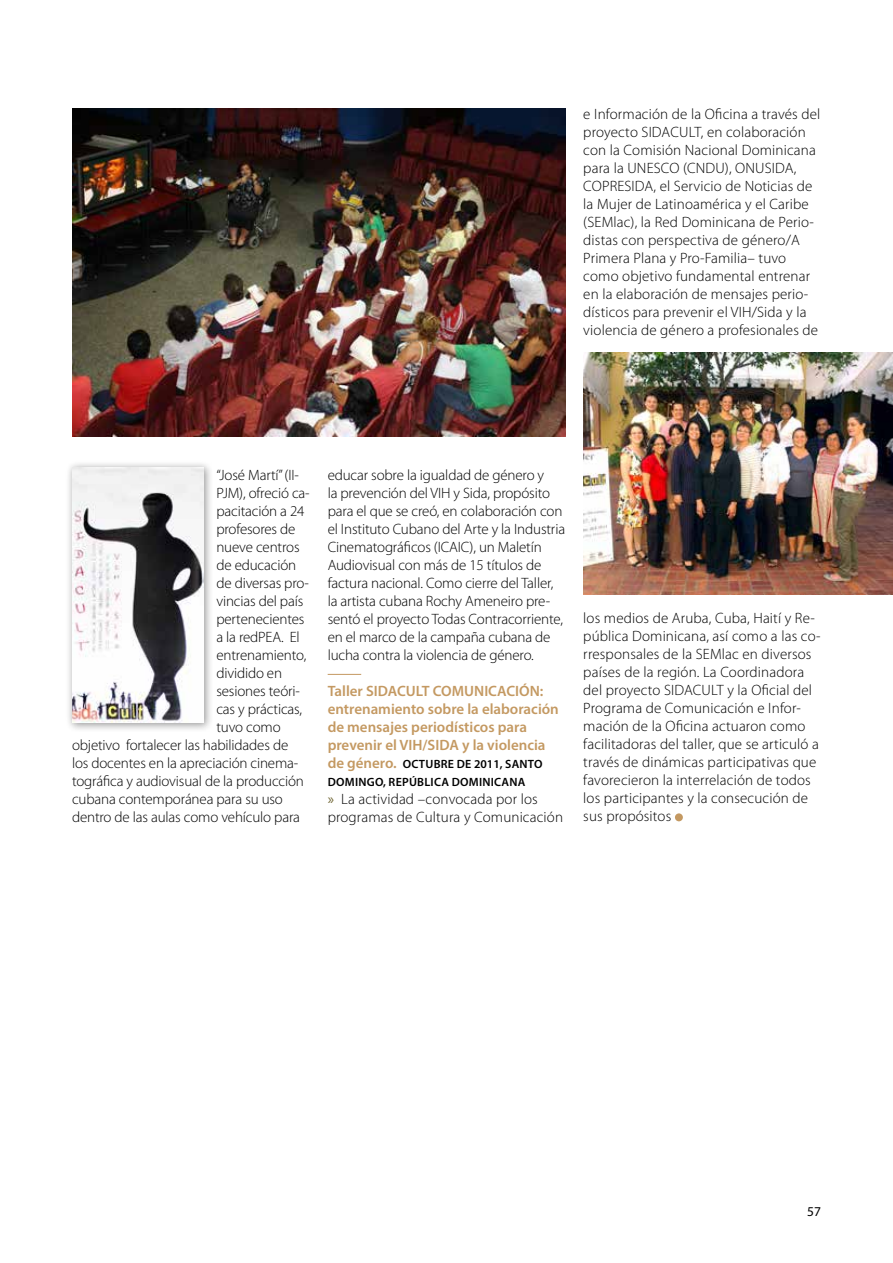
<style>
.page{position:relative;width:893px;height:1263px;background:#fff}
.page>*{position:absolute;margin:0;border:0;box-sizing:border-box;transform-origin:0 0}
.t1{font:300 15px/18px "Myriad Pro";letter-spacing:.005em;color:#000}
.t2{font:600 15px/18px "Myriad Pro";color:#c49962}
.t3{font:13.5px "Myriad Pro";color:#000}
.t4{font:600 12px/18px "Myriad Pro";letter-spacing:.02em;color:#000}
.s1{font-size:15px;color:#c49962}
.s2{font-weight:400;color:#6e6431}
</style>
<div class="page">
<img style="left:73px;top:108px;width:492px;height:328px">
<img style="left:583px;top:352px;width:310px;height:242px">
<div style="left:675px;top:813px;width:8px;height:8px;background:#c49962;border-radius:50%"></div>
<hr style="left:328px;top:674px;width:33px;height:1px;background:#c49962">
<div style="left:65px;top:460px;width:148px;height:273px;background:#000;opacity:.4"></div>
<img style="left:72px;top:467px;width:132px;height:256px">
<p class="t1" style="left:583px;top:105px;width:239px">e Información de la Oficina a través del proyecto SIDACULT, en colaboración con la Comisión Nacional Dominicana para la UNESCO (CNDU), ONUSIDA, COPRESIDA, el Servicio de Noticias de la Mujer de Latinoamérica y el Caribe (SEMlac), la Red Dominicana de Perio&shy;distas con perspectiva de género/A Primera Plana y Pro-Familia– tuvo como objetivo fundamental entrenar en la elaboración de mensajes perio&shy;dísticos para prevenir el VIH/Sida y la violencia de género a profesionales de</p>
<p class="t1" style="left:216px;top:466px;width:84px">“José Martí” (II-</p>
<p class="t1" style="left:216px;top:484px;width:95px">PJM), ofreció ca-</p>
<p class="t1" style="left:216px;top:502px;width:90px">pacitación a 24</p>
<p class="t1" style="left:216px;top:520px;width:81px">profesores de</p>
<p class="t1" style="left:216px;top:538px;width:85px">nueve centros</p>
<p class="t1" style="left:216px;top:556px;width:81px">de educación</p>
<p class="t1" style="left:216px;top:574px;width:94px">de diversas pro-</p>
<p class="t1" style="left:216px;top:592px;width:88px">vincias del país</p>
<p class="t1" style="left:216px;top:610px;width:90px">pertenecientes</p>
<p class="t1" style="left:216px;top:628px;width:85px">a la redPEA. El</p>
<p class="t1" style="left:216px;top:646px;width:91px">entrenamiento,</p>
<p class="t1" style="left:216px;top:664px;width:67px">dividido en</p>
<p class="t1" style="left:216px;top:682px;width:85px">sesiones teóri-</p>
<p class="t1" style="left:216px;top:700px;width:87px">cas y prácticas,</p>
<p class="t1" style="left:216px;top:718px;width:66px">tuvo como</p>
<p class="t1" style="left:72px;top:736px;width:218px">objetivo fortalecer las habilidades de</p>
<p class="t1" style="left:72px;top:754px;width:228px">los docentes en la apreciación cinema-</p>
<p class="t1" style="left:72px;top:772px;width:233px">tográfica y audiovisual de la producción</p>
<p class="t1" style="left:72px;top:790px;width:212px">cubana contemporánea para su uso</p>
<p class="t1" style="left:72px;top:808px;width:230px">dentro de las aulas como vehículo para</p>
<p class="t1" style="left:328px;top:466px;width:239px">educar sobre la igualdad de género y<br>la prevención del VIH y Sida, propósito para el que se creó, en colaboración con el Instituto Cubano del Arte y la Industria Cinematográficos (ICAIC), un Maletín Audiovisual con más de 15 títulos de factura nacional. Como cierre del Taller, la artista cubana Rochy Ameneiro pre&shy;sentó el proyecto Todas Contracorriente, en el marco de la campaña cubana de lucha contra la violencia de género.</p>
<p class="t2" style="left:328px;top:681px;width:48px">Taller SIDAC</p>
<p class="t2" style="left:406px;top:681px;width:38px">ULT COM</p>
<p class="t2" style="left:464px;top:681px;width:19px">UNICACIÓN</p>
<p class="t2" style="left:328px;top:681px;width:233px;text-indent:212px">: entrenamiento sobre la elaboración de mensajes periodísticos para prevenir el VIH/SIDA</p>
<p class="t2" style="left:462px;top:735px;width:85px">y la violencia</p>
<p class="t4" style="left:328px;top:754px;width:216px"><span class="s1">de género.</span> octu bre de 2011, Santo<br>Domingo, República Dominicana</p>
<p class="t1" style="left:328px;top:790px;width:237px"><span class="s2">»</span> La actividad –convocada por los programas de Cultura y Comunicación</p>
<p class="t1" style="left:583px;top:609px;width:239px">los medios de Aruba, Cuba, Haití y Re&shy;pública Dominicana, así como a las co&shy;rresponsales de la SEMlac en diversos países de la región. La Coordinadora del proyecto SIDACULT y la Oficial del Programa de Comunicación e Infor&shy;mación de la Oficina actuaron como facilitadoras del taller, que se articuló a través de dinámicas participativas que favorecieron la interrelación de todos los participantes y la consecución de sus propósitos</p>
<p class="t3" style="left:807px;top:1203px;width:15px">57</p>
</div>
